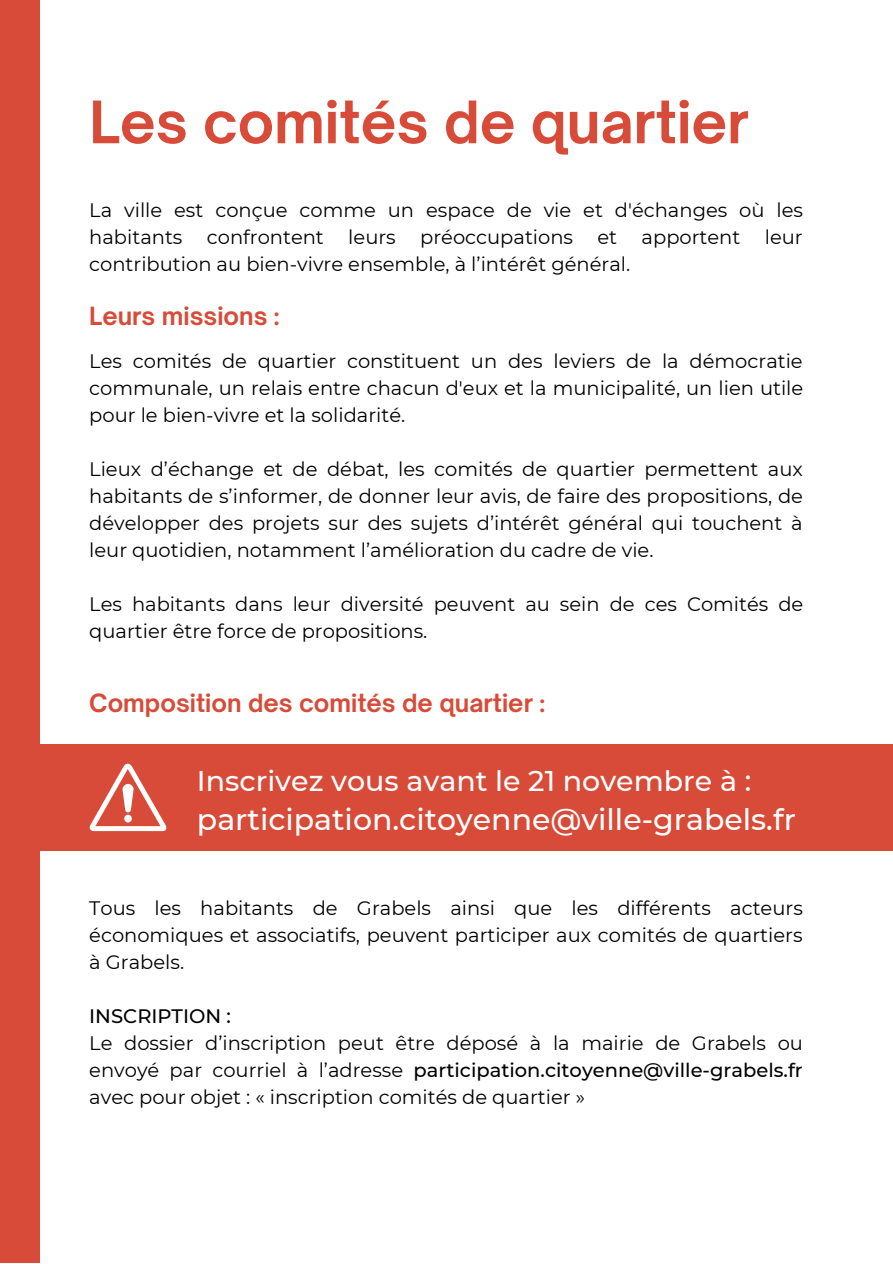
<style>
.page{position:relative;width:893px;height:1264px;background:#fff}
.page>*{position:absolute;margin:0;border:0;box-sizing:border-box;transform-origin:0 0}
.t1{font:700 55.95px "Open Sauce One";color:#d74b38}
.t2{font:500 30px "Montserrat";color:#fff}
.t3{font:500 28.5px "Montserrat";color:#fff}
.t4{font:700 24px "Open Sauce One";color:#d74b38}
.t5{font:19.5px/27px "Montserrat";color:#000;text-align:justify}
.t6{font:500 19.5px "Montserrat";color:#000}
.s1{font-weight:500}
</style>
<div class="page">
<div style="left:0;top:0;width:40px;height:1262px;background:#d74b38"></div>
<div style="left:0;top:744px;width:892px;height:107px;background:#d74b38"></div>
<svg style="left:89px;top:763px;width:78px;height:68px"></svg>
<h1 class="t1" style="left:89px;top:87px;width:661px">Les comités de quartier</h1>
<p class="t5" style="left:89px;top:197px;width:715px">La ville est conçue comme un espace de vie et d'échanges où les habitants</p>
<p class="t5" style="left:207px;top:224px;width:118px">confrontent</p>
<p class="t5" style="left:348px;top:224px;width:49px">leurs</p>
<p class="t5" style="left:420px;top:224px;width:154px">préoccupations</p>
<p class="t5" style="left:597px;top:224px;width:21px">et</p>
<p class="t5" style="left:641px;top:224px;width:100px">apportent</p>
<p class="t5" style="left:764px;top:224px;width:39px">leur</p>
<p class="t5" style="left:89px;top:251px;width:542px">contribution au bien-vivre ensemble, à l’intérêt général.</p>
<p class="t4" style="left:89px;top:301px;width:192px">Leurs missions :</p>
<p class="t5" style="left:89px;top:348px;width:715px">Les comités de quartier constituent un des leviers de la démocratie communale, un relais entre chacun d'eux et la municipalité, un lien utile pour le bien-vivre et la solidarité.</p>
<p class="t5" style="left:89px;top:455px;width:715px">Lieux d’échange et de débat, les comités de quartier permettent aux habitants de s’informer, de donner leur avis, de faire des propositions, de développer des projets sur des sujets d’intérêt général qui touchent à leur quotidien, notamment l’amélioration du cadre de vie.</p>
<p class="t5" style="left:89px;top:590px;width:715px">Les habitants dans leur diversité peuvent au sein de ces Comités de quartier être force de propositions.</p>
<p class="t4" style="left:89px;top:688px;width:457px">Composition des comités de quartier :</p>
<h3 class="t3" style="left:197px;top:763px;width:555px">Inscrivez vous avant le 21 novembre à :</h3>
<h2 class="t2" style="left:197px;top:800px;width:600px">participation.citoyenne@ville-grabels.fr</h2>
<p class="t5" style="left:89px;top:894px;width:715px">Tous les habitants de Grabels ainsi que les différents acteurs économiques et associatifs, peuvent participer aux comités de quartiers à Grabels.</p>
<p class="t6" style="left:89px;top:1004px;width:143px">INSCRIPTION :</p>
<p class="t5" style="left:89px;top:1029px;width:715px">Le dossier d’inscription peut être déposé à la mairie de Grabels ou envoyé par courriel à l’adresse <span class="s1">participation.citoyenne@ville-grabels.fr </span>avec pour objet : « inscription comités de quartier »</p>
</div>
